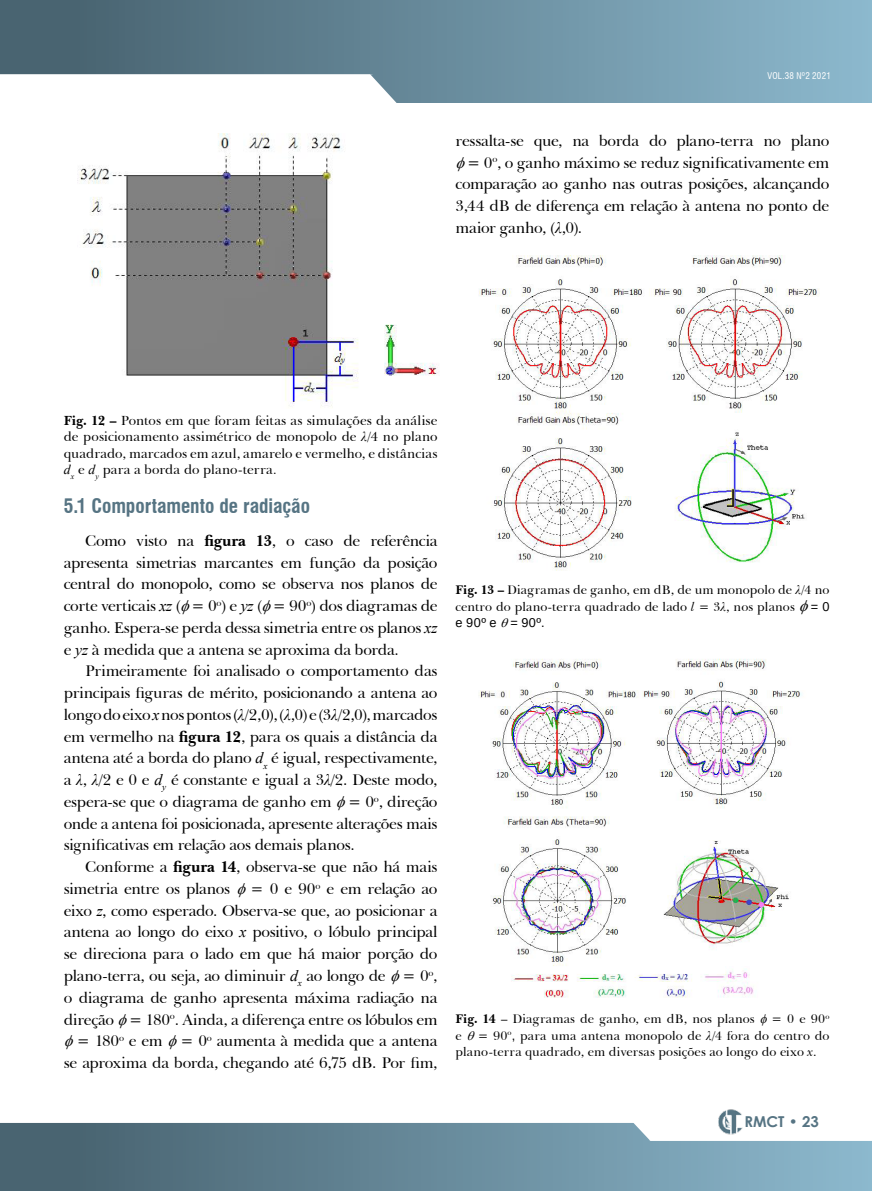
<style>
.page{position:relative;width:872px;height:1191px;background:#fff}
.page>*{position:absolute;margin:0;border:0;box-sizing:border-box;transform-origin:0 0}
.t1{font:700 condensed 19.5px "Swiss 721 BT";color:#567483}
.t2{font:15.75px/21.8px "Baskerville BT";letter-spacing:-.02em;color:#000;text-align:justify}
.t3{font:700 15px "Century Gothic";color:#567483}
.t4{font:13.5px/16.5px "Baskerville BT";letter-spacing:.01em;color:#000;text-align:justify}
.t5{font:12.75px/16.5px "Baskerville BT";letter-spacing:.005em;color:#000}
.t6{font:12.75px "Liberation Sans";letter-spacing:.04em;color:#000}
.t7{font:condensed 9px "Swiss 721 BT";letter-spacing:.03em;color:#fff}
.s1{font-family:"Times New Roman";font-style:italic}
.s2{font-weight:700}
.s3{font-size:12.75px}
.s4{font-style:italic}
.s5{font-family:"Liberation Sans"}
</style>
<div class="page">
<div style="left:0;top:0;width:872px;height:102px;background:linear-gradient(to right,#445d6a,#8cb8cd)"></div>
<svg style="left:0;top:1123px;width:872px;height:68px;background:#658898"></svg>
<svg style="left:629px;top:1123px;width:243px;height:18px"></svg>
<svg style="left:0;top:74px;width:406px;height:29px"></svg>
<img style="left:718px;top:1109px;width:25px;height:25px">
<img style="left:79px;top:134px;width:359px;height:273px">
<img style="left:479px;top:256px;width:341px;height:315px">
<img style="left:479px;top:658px;width:323px;height:340px">
<p class="t7" style="left:767px;top:70px;width:65px">VOL.38 Nº2 2021</p>
<p class="t2" style="left:455px;top:129px;width:375px">ressalta-se que, na borda do plano-terra no plano</p>
<p class="t2" style="left:467px;top:151px;width:364px">= 0<sup>o</sup>, o ganho máximo se reduz significativamente em</p>
<p class="t2" style="left:455px;top:173px;width:375px">comparação ao ganho nas outras posições, alcançando</p>
<p class="t2" style="left:455px;top:194px;width:375px">3,44 dB de diferença em relação à antena no ponto de</p>
<p class="t2" style="left:455px;top:216px;width:128px">maior ganho, (<span class="s1">λ</span>,0).</p>
<p class="t4" style="left:64px;top:411px;width:375px"><span class="s2">Fig. 12 –</span> Pontos em que foram feitas as simulações da análise de posicionamento assimétrico de monopolo de <span class="s1">λ</span>/4 no plano quadrado, marcados em azul, amarelo e vermelho, e distâncias <span class="s1">d</span><sub>x</sub> e <span class="s1">d</span><sub>y</sub> para a borda do plano-terra<span class="s3">.</span></p>
<p class="t1" style="left:64px;top:494px;width:248px">5.1 Comportamento de radiação</p>
<p class="t2" style="left:64px;top:529px;width:375px;text-indent:21px">Como visto na <span class="s2">figura 13</span>, o caso de referência apresenta simetrias marcantes em função da posição central do monopolo, como se observa nos planos de corte verticais <span class="s1">xz</span> ( = 0<sup>o</sup>) e <span class="s1">yz</span> ( = 90<sup>o</sup>) dos diagramas de ganho. Espera-se perda dessa simetria entre os planos <span class="s1">xz </span>e <span class="s1">yz</span> à medida que a antena se aproxima da borda.</p>
<p class="t2" style="left:64px;top:659px;width:375px;text-indent:21px">Primeiramente foi analisado o comportamento das principais figuras de mérito, posicionando a antena ao longo do eixo <span class="s1">x</span> nos pontos (<span class="s1">λ</span>/2,0), (<span class="s1">λ</span>,0) e (3<span class="s1">λ</span>/2,0), marcados em vermelho na <span class="s2">figura 12</span>, para os quais a distância da antena até a borda do plano <span class="s1">d</span><sub>x</sub> é igual, respectivamente, a <span class="s1">λ</span>, <span class="s1">λ</span>/2 e 0 e <span class="s1">d</span><sub>y</sub> é constante e igual a 3<span class="s1">λ</span>/2. Deste modo, espera-se que o diagrama de ganho em = 0<sup>o</sup>, direção onde a antena foi posicionada, apresente alterações mais significativas em relação aos demais planos.</p>
<p class="t2" style="left:64px;top:855px;width:375px;text-indent:21px">Conforme a <span class="s2">figura 14</span>, observa-se que não há mais simetria entre os planos</p>
<p class="t2" style="left:64px;top:877px;width:375px;text-align:right">= 0 e 90<sup>o</sup> e em relação ao<br>eixo <span class="s1">z</span>, como esperado. Observa-se que, ao posicionar a antena ao longo do eixo <span class="s1">x</span> positivo, o lóbulo principal se direciona para o lado em que há maior porção do plano-terra, ou seja, ao diminuir <span class="s1">d</span><sub>x</sub> ao longo de = 0<sup>o</sup>, o diagrama de ganho apresenta máxima radiação na direção = 180<sup>o</sup>. Ainda, a diferença entre os lóbulos em = 180<sup>o</sup> e em = 0<sup>o</sup> aumenta à medida que a antena se aproxima da borda, chegando até 6,75 dB. Por fim,</p>
<p class="t5" style="left:455px;top:581px;width:375px"><span class="s2">Fig. 13 –</span> Diagramas de ganho, em dB, de um monopolo de <span class="s1">λ</span>/4 no centro do plano-terra quadrado de lado <span class="s4">l</span> = 3<span class="s1">λ</span>, nos planos <span class="s5">= 0</span></p>
<p class="t6" style="left:455px;top:614px;width:90px">e 90º e = 90º.</p>
<p class="t5" style="left:455px;top:1010px;width:300px"><span class="s2">Fig. 14</span> – Diagramas de ganho, em dB, nos planos</p>
<p class="t5" style="left:455px;top:1010px;width:375px;text-align:justify;text-indent:316px">= 0 e 90<sup>o </sup>e = 90<sup>o</sup><span class="s5">,</span> para uma antena monopolo de <span class="s1">λ</span>/4 fora do centro do plano-terra quadrado, em diversas posições ao longo do eixo <span class="s4">x</span>.</p>
<p class="t3" style="left:744px;top:1110px;width:76px">RMCT • 23</p>
</div>
